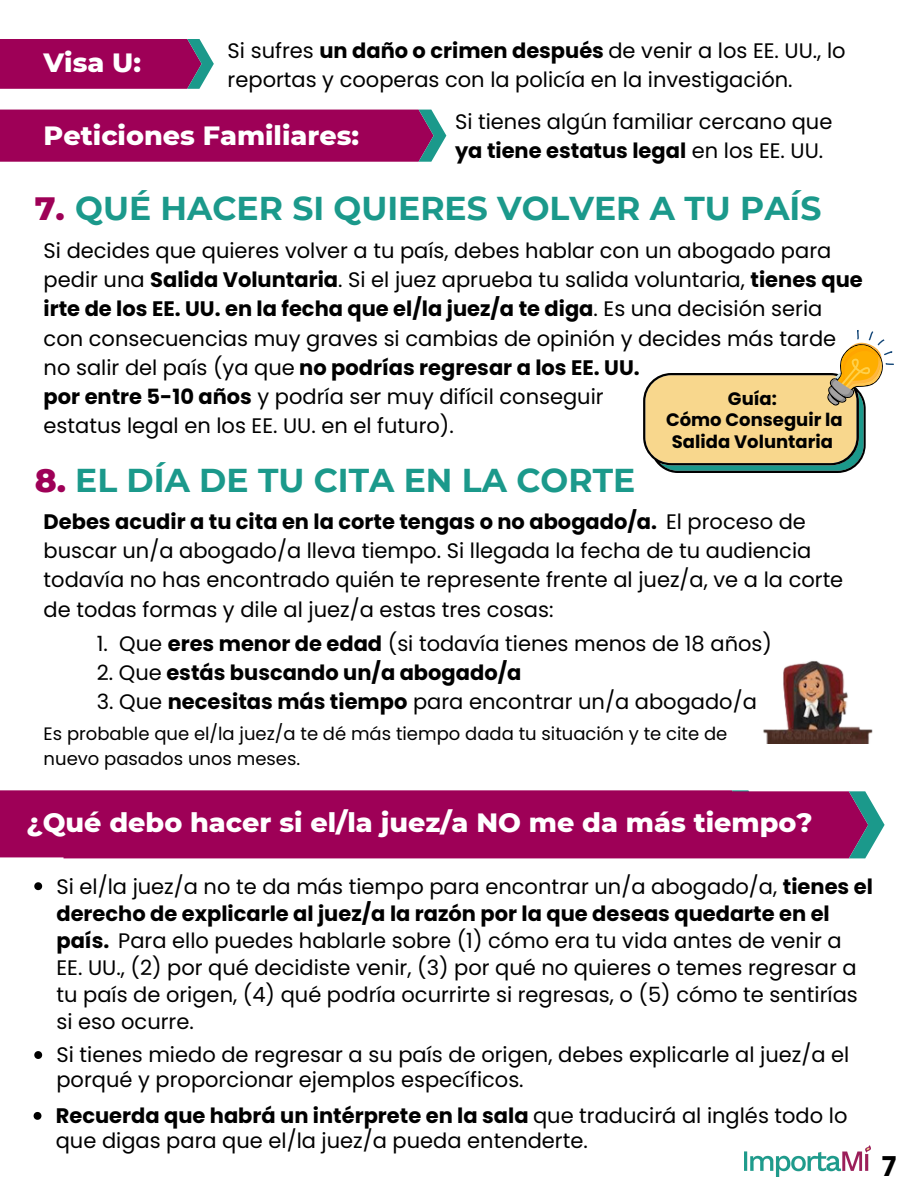
<style>
.page{position:relative;width:918px;height:1188px;background:#fff}
.page>*{position:absolute;margin:0;border:0;box-sizing:border-box;transform-origin:0 0}
.t1{font:700 33px "Montserrat";color:#1b998b}
.t2{font:700 27.3px "Poppins";color:#000}
.t3{font:800 27px "Montserrat";color:#fff}
.t4{font:21px/29.2px "Poppins";color:#000}
.t5{font:700 21px "Poppins";color:#000}
.t6{font:18px "Poppins";color:#000}
.t7{font:700 18px/21.3px "Poppins";color:#000;text-align:center}
.s1{font-weight:700}
.s2{font-weight:800;color:#9e0057}
.s3{font-weight:400}
</style>
<div class="page">
<div style="left:0;top:110px;width:446px;height:52px;background:#9e0057"></div>
<svg style="left:0;top:39px;width:214px;height:50px;background:#9a1260"></svg>
<svg style="left:643px;top:330px;width:251px;height:143px"></svg>
<img style="left:763px;top:661px;width:110px;height:82px">
<svg style="left:34px;top:882px;width:8px;height:8px"></svg>
<svg style="left:0;top:790px;width:732px;height:67px;background:#a30d5f"></svg>
<div style="left:64px;top:791px;width:785px;height:67px;background:#9e0057"></div>
<svg style="left:849px;top:791px;width:36px;height:67px"></svg>
<img style="left:744px;top:1145px;width:126px;height:32px">
<svg style="left:34px;top:1051px;width:8px;height:8px"></svg>
<svg style="left:34px;top:1112px;width:7px;height:8px"></svg>
<h1 class="t3" style="left:44px;top:46px;width:99px">Visa U:</h1>
<h4 class="t4" style="left:228px;top:36px;width:620px">Si sufres <span class="s1">un daño o crimen después</span> de venir a los EE. UU., lo reportas y cooperas con la policía en la investigación.</h4>
<h2 class="t3" style="left:44px;top:119px;width:317px">Peticiones Familiares:</h2>
<h4 class="t4" style="left:455px;top:107px;width:379px">Si tienes algún familiar cercano que <span class="s1">ya tiene estatus legal</span> en los EE. UU.</h4>
<h4 class="t1" style="left:35px;top:188px;width:788px"><span class="s2">7.</span> QUÉ HACER SI QUIERES VOLVER A TU PAÍS</h4>
<h3 class="t4" style="left:44px;top:236px;width:821px">Si decides que quieres volver a tu país, debes hablar con un abogado para pedir una <span class="s1">Salida Voluntaria</span>. Si el juez aprueba tu salida voluntaria, <span class="s1">tienes que irte de los EE. UU. en la fecha que el/la juez/a te diga</span>. Es una decisión seria con consecuencias muy graves si cambias de opinión y decides más tarde no salir del país (ya que <span class="s1">no podrías regresar a los EE. UU.<br>por entre 5-10 años</span> y podría ser muy difícil conseguir<br>estatus legal en los EE. UU. en el futuro).</h3>
<p class="t7" style="left:666px;top:388px;width:178px">Guía:<br>Cómo Conseguir la<br>Salida Voluntaria</p>
<p class="t1" style="left:35px;top:460px;width:602px"><span class="s2">8.</span> EL DÍA DE TU CITA EN LA CORTE</p>
<h1 class="t4" style="left:44px;top:507px;width:801px"><span class="s1">Debes acudir a tu cita en la corte tengas o no abogado/a.</span> El proceso de buscar un/a abogado/a lleva tiempo. Si llegada la fecha de tu audiencia todavía no has encontrado quién te represente frente al juez/a, ve a la corte de todas formas y dile al juez/a estas tres cosas:</h1>
<h4 class="t4" style="left:97px;top:629px;width:677px">1. Que <span class="s1">eres menor de edad</span> (si todavía tienes menos de 18 años)</h4>
<h4 class="t5" style="left:97px;top:658px;width:426px"><span class="s3">2. Que</span> estás buscando un/a abogado/a</h4>
<h4 class="t4" style="left:97px;top:687px;width:662px">3. Que <span class="s1">necesitas más tiempo</span> para encontrar un/a abogado/a</h4>
<h4 class="t6" style="left:44px;top:721px;width:685px">Es probable que el/la juez/a te dé más tiempo dada tu situación y te cite de</h4>
<p class="t6" style="left:44px;top:746px;width:258px">nuevo pasados unos meses.</p>
<p class="t3" style="left:27px;top:806px;width:788px">¿Qué debo hacer si el/la juez/a NO me da más tiempo?</p>
<p class="t4" style="left:56px;top:873px;width:818px;line-height:27px">Si el/la juez/a no te da más tiempo para encontrar un/a abogado/a, <span class="s1">tienes el derecho de explicarle al juez/a la razón por la que deseas quedarte en el país.</span> Para ello puedes hablarle sobre (1) cómo era tu vida antes de venir a EE. UU., (2) por qué decidiste venir, (3) por qué no quieres o temes regresar a tu país de origen, (4) qué podría ocurrirte si regresas, o (5) cómo te sentirías si eso ocurre.</p>
<p class="t4" style="left:56px;top:1043px;width:794px;line-height:24.8px">Si tienes miedo de regresar a su país de origen, debes explicarle al juez/a el porqué y proporcionar ejemplos específicos.</p>
<p class="t4" style="left:56px;top:1103px;width:793px;line-height:24.8px"><span class="s1">Recuerda que habrá un intérprete en la sala</span> que traducirá al inglés todo lo que digas para que el/la juez/a pueda entenderte.</p>
<h3 class="t2" style="left:882px;top:1148px;width:16px">7</h3>
</div>
